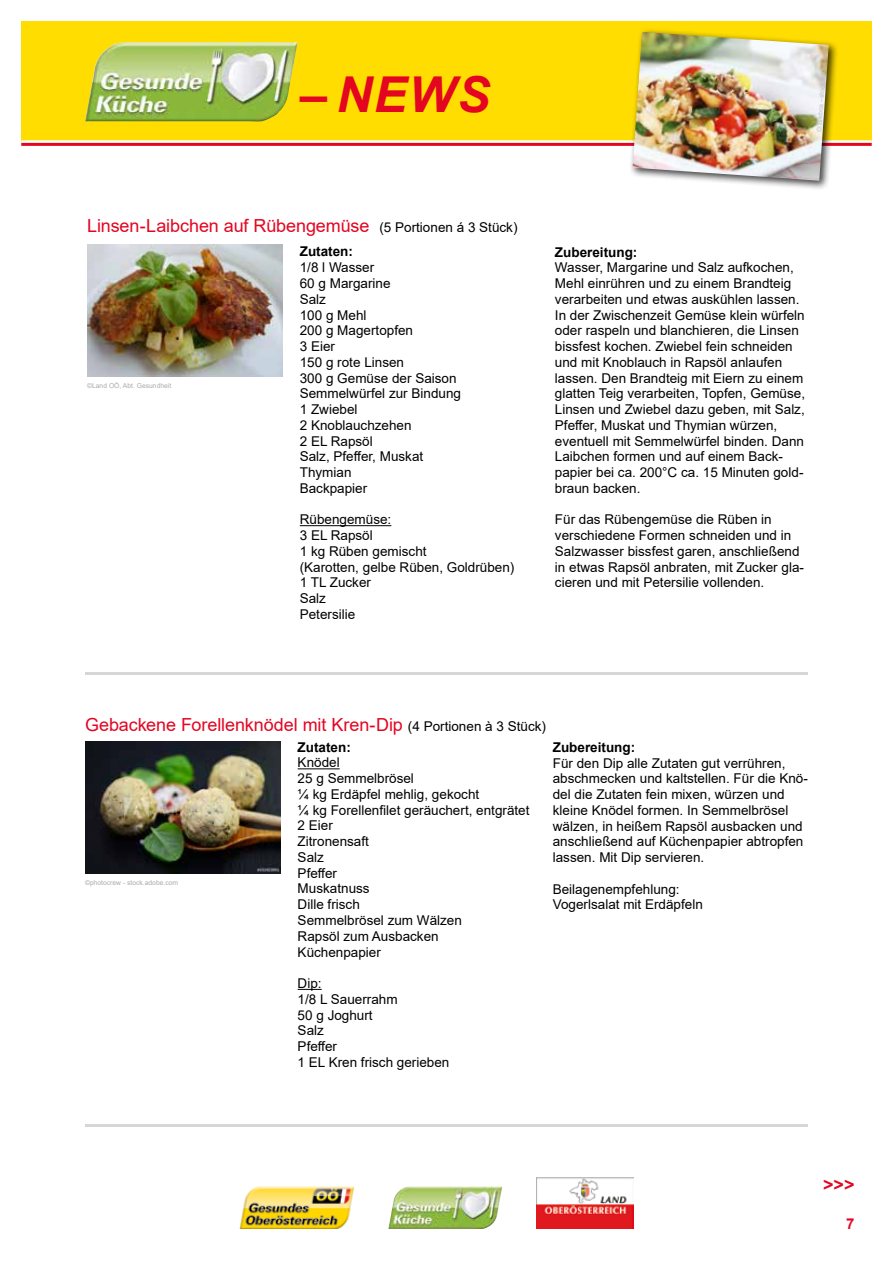
<style>
.page{position:relative;width:893px;height:1263px;background:#fff}
.page>*{position:absolute;margin:0;border:0;box-sizing:border-box;transform-origin:0 0}
.t1{font:italic 700 49.5px "Arial";color:#e40521}
.t2{font:18px "Arial";letter-spacing:-.005em;color:#e40521}
.t3{font:700 18px "Arial";color:#e40521}
.t4{font:700 15px "Arial";color:#e40521}
.t5{font:13.5px/15.8px "Arial";color:#000}
.t6{font:700 13.5px "Arial";color:#000}
.t7{font:6.75px "Arial";color:#aaa}
.t8{font:6.75px "Arial";color:#c1c0c0}
.s1{font-size:13.5px;color:#000}
</style>
<div class="page">
<div style="left:21px;top:21px;width:851px;height:121px;background:#fd0"></div>
<img style="left:85px;top:42px;width:213px;height:79px">
<hr style="left:21px;top:140px;width:851px;height:3px;background:#fff">
<hr style="left:21px;top:143px;width:851px;height:3px;background:#e40521">
<div style="left:629px;top:28px;width:209px;height:163px;background:#000;opacity:.75"></div>
<img style="left:633px;top:32px;width:196px;height:149px">
<img style="left:388px;top:1186px;width:114px;height:43px">
<img style="left:536px;top:1178px;width:98px;height:51px">
<img style="left:240px;top:1186px;width:114px;height:43px">
<img style="left:87px;top:244px;width:196px;height:132px">
<hr style="left:300px;top:525px;width:91px;height:1px;background:#000">
<hr style="left:85px;top:673px;width:723px;height:2px;background:#d6d6d6">
<img style="left:85px;top:742px;width:196px;height:131px">
<hr style="left:298px;top:768px;width:42px;height:1px;background:#000">
<svg style="left:298px;top:989px;width:24px;height:1px"></svg>
<hr style="left:85px;top:1124px;width:723px;height:2px;background:#d6d6d6">
<h1 class="t1" style="left:300px;top:61px;width:192px">– NEWS</h1>
<h2 class="t2" style="left:87px;top:213px;width:432px">Linsen-Laibchen auf Rübengemüse <span class="s1">(5 Portionen á 3 Stück)</span></h2>
<p class="t7" style="left:87px;top:381px;width:86px">©Land OÖ, Abt. Gesundheit</p>
<p class="t6" style="left:300px;top:242px;width:55px">Zutaten:</p>
<p class="t5" style="left:300px;top:259px;width:163px">1/8 l Wasser<br>60 g Margarine<br>Salz<br>100 g Mehl<br>200 g Magertopfen<br>3 Eier<br>150 g rote Linsen<br>300 g Gemüse der Saison<br>Semmelwürfel zur Bindung<br>1 Zwiebel<br>2 Knoblauchzehen<br>2 EL Rapsöl<br>Salz, Pfeffer, Muskat<br>Thymian<br>Backpapier</p>
<p class="t5" style="left:300px;top:512px;width:216px">Rübengemüse:<br>3 EL Rapsöl<br>1 kg Rüben gemischt<br>(Karotten, gelbe Rüben, Goldrüben)<br>1 TL Zucker<br>Salz<br>Petersilie</p>
<p class="t8" style="left:814px;top:132px;width:86px;rotate:-86deg">© Brebca –stock.adobe.com</p>
<p class="t6" style="left:555px;top:242px;width:84px">Zubereitung:</p>
<p class="t5" style="left:555px;top:260px;width:252px">Wasser, Margarine und Salz aufkochen, Mehl einrühren und zu einem Brandteig verarbeiten und etwas auskühlen lassen.<br>In der Zwischenzeit Gemüse klein würfeln oder raspeln und blanchieren, die Linsen bissfest kochen. Zwiebel fein schneiden und mit Knoblauch in Rapsöl anlaufen lassen. Den Brandteig mit Eiern zu einem glatten Teig verarbeiten, Topfen, Gemüse, Linsen und Zwiebel dazu geben, mit Salz, Pfeffer, Muskat und Thymian würzen, eventuell mit Semmelwürfel binden. Dann Laibchen formen und auf einem Back&shy;papier bei ca. 200°C ca. 15 Minuten gold&shy;braun backen.</p>
<p class="t5" style="left:555px;top:512px;width:251px">Für das Rübengemüse die Rüben in verschiedene Formen schneiden und in Salzwasser bissfest garen, anschließend in etwas Rapsöl anbraten, mit Zucker gla&shy;cieren und mit Petersilie vollenden.</p>
<h2 class="t2" style="left:85px;top:712px;width:462px">Gebackene Forellenknödel mit Kren-Dip <span class="s1">(4 Portionen à 3 Stück)</span></h2>
<p class="t7" style="left:85px;top:878px;width:95px">©photocrew - stock.adobe.com</p>
<p class="t6" style="left:298px;top:737px;width:55px">Zutaten:</p>
<p class="t5" style="left:298px;top:755px;width:233px">Knödel<br>25 g Semmelbrösel<br>¼ kg Erdäpfel mehlig, gekocht<br>¼ kg Forellenfilet geräuchert, entgrätet<br>2 Eier<br>Zitronensaft<br>Salz<br>Pfeffer<br>Muskatnuss<br>Dille frisch<br>Semmelbrösel zum Wälzen<br>Rapsöl zum Ausbacken<br>Küchenpapier</p>
<p class="t5" style="left:298px;top:975px;width:153px">Dip:<br>1/8 L Sauerrahm<br>50 g Joghurt<br>Salz<br>Pfeffer<br>1 EL Kren frisch gerieben</p>
<p class="t6" style="left:553px;top:737px;width:84px">Zubereitung:</p>
<p class="t5" style="left:553px;top:755px;width:257px">Für den Dip alle Zutaten gut verrühren, abschmecken und kaltstellen. Für die Knö&shy;del die Zutaten fein mixen, würzen und kleine Knödel formen. In Semmelbrösel wälzen, in heißem Rapsöl ausbacken und anschließend auf Küchenpapier abtropfen lassen. Mit Dip servieren.</p>
<p class="t5" style="left:553px;top:881px;width:152px">Beilagenempfehlung:<br>Vogerlsalat mit Erdäpfeln</p>
<h2 class="t3" style="left:823px;top:1172px;width:33px">&gt;&gt;&gt;</h2>
<p class="t4" style="left:846px;top:1213px;width:10px">7</p>
</div>
